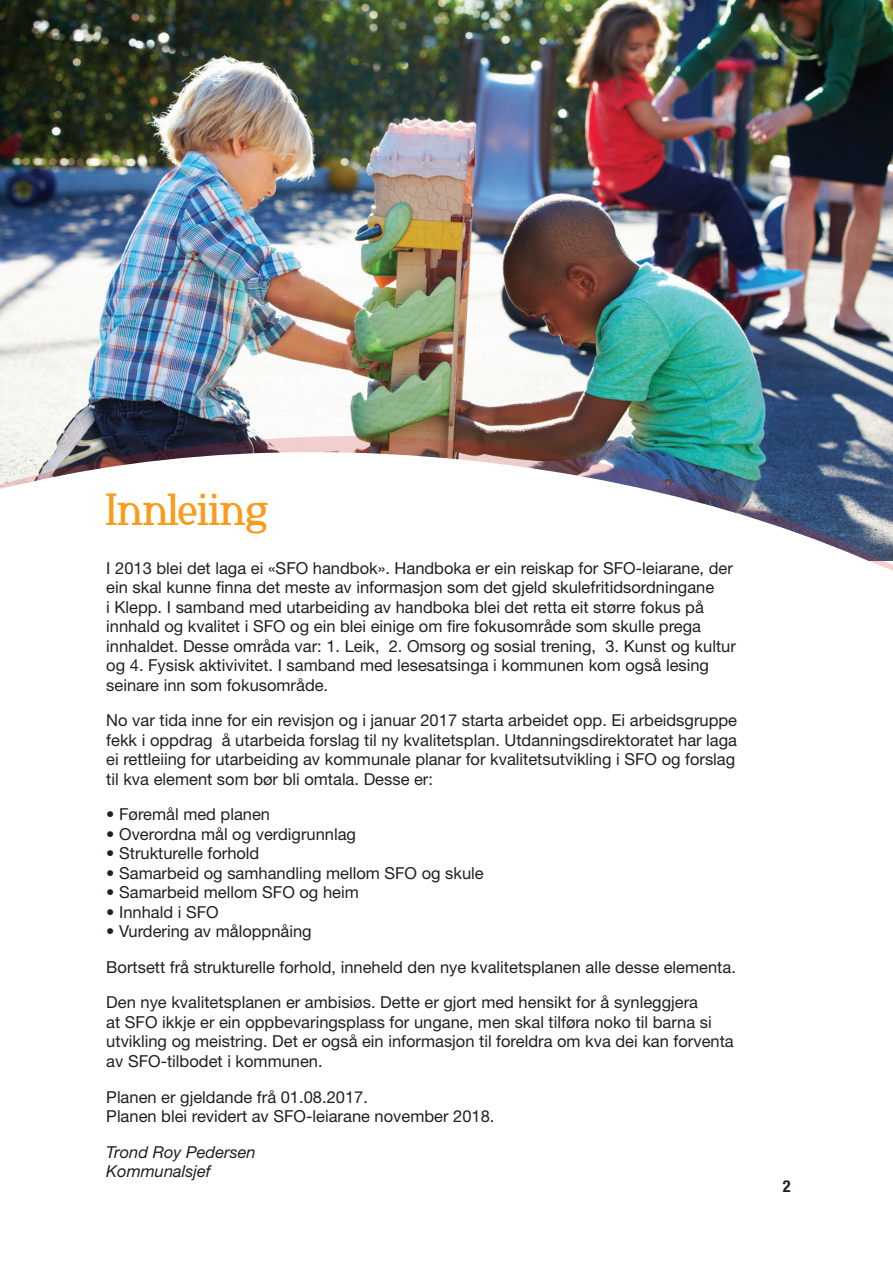
<style>
.page{position:relative;width:893px;height:1263px;background:#fff}
.page>*{position:absolute;margin:0;border:0;box-sizing:border-box;transform-origin:0 0}
.t1{font:45.75px "Tinu Road";color:#f89c1c}
.t2{font:16.5px/19.5px "Helvetica Neue";color:#231f20}
.t3{font:italic 16.5px/19.5px "Helvetica Neue";color:#231f20}
.t4{font:700 condensed 16.5px "Helvetica Neue";color:#231f20}
</style>
<div class="page">
<img style="left:0;top:0;width:893px;height:413px">
<img style="left:0;top:416px;width:893px;height:155px">
<h1 class="t1" style="left:106px;top:483px;width:164px">Innleiing</h1>
<p class="t2" style="left:106px;top:558px;width:631px">I 2013 blei det laga ei «SFO handbok». Handboka er ein reiskap for SFO-leiarane, der ein skal kunne finna det meste av informasjon som det gjeld skulefritidsordningane<br>i Klepp. I samband med utarbeiding av handboka blei det retta eit større fokus på innhald og kvalitet i SFO og ein blei einige om fire fokusområde som skulle prega innhaldet. Desse områda var: 1. Leik, 2. Omsorg og sosial trening, 3. Kunst og kultur og 4. Fysisk aktivivitet. I samband med lesesatsinga i kommunen kom også lesing seinare inn som fokusområde.</p>
<p class="t2" style="left:106px;top:710px;width:632px;text-align:justify">No var tida inne for ein revisjon og i januar 2017 starta arbeidet opp. Ei arbeidsgruppe fekk i oppdrag å utarbeida forslag til ny kvalitetsplan. Utdanningsdirektoratet har laga ei rettleiing for utarbeiding av kommunale planar for kvalitetsutvikling i SFO og forslag til kva element som bør bli omtala. Desse er:</p>
<p class="t2" style="left:106px;top:804px;width:165px">• Føremål med planen</p>
<p class="t2" style="left:106px;top:824px;width:251px">• Overordna mål og verdigrunnlag</p>
<p class="t2" style="left:106px;top:843px;width:155px">• Strukturelle forhold</p>
<p class="t2" style="left:106px;top:863px;width:379px">• Samarbeid og samhandling mellom SFO og skule</p>
<p class="t2" style="left:106px;top:882px;width:254px">• Samarbeid mellom SFO og heim</p>
<p class="t2" style="left:106px;top:902px;width:114px">• Innhald i SFO</p>
<p class="t2" style="left:106px;top:913px;width:631px;line-height:35.5px">• Vurdering av måloppnåing<br>Bortsett frå strukturelle forhold, inneheld den nye kvalitetsplanen alle desse elementa.<br>Den nye kvalitetsplanen er ambisiøs. Dette er gjort med hensikt for å synleggjera</p>
<p class="t2" style="left:106px;top:1012px;width:629px">at SFO ikkje er ein oppbevaringsplass for ungane, men skal tilføra noko til barna si utvikling og meistring. Det er også ein informasjon til foreldra om kva dei kan forventa av SFO-tilbodet i kommunen.</p>
<p class="t2" style="left:106px;top:1087px;width:390px">Planen er gjeldande frå 01.08.2017.<br>Planen blei revidert av SFO-leiarane november 2018.</p>
<p class="t3" style="left:106px;top:1142px;width:151px">Trond Roy Pedersen<br>Kommunalsjef</p>
<p class="t4" style="left:783px;top:1175px;width:9px">2</p>
</div>
